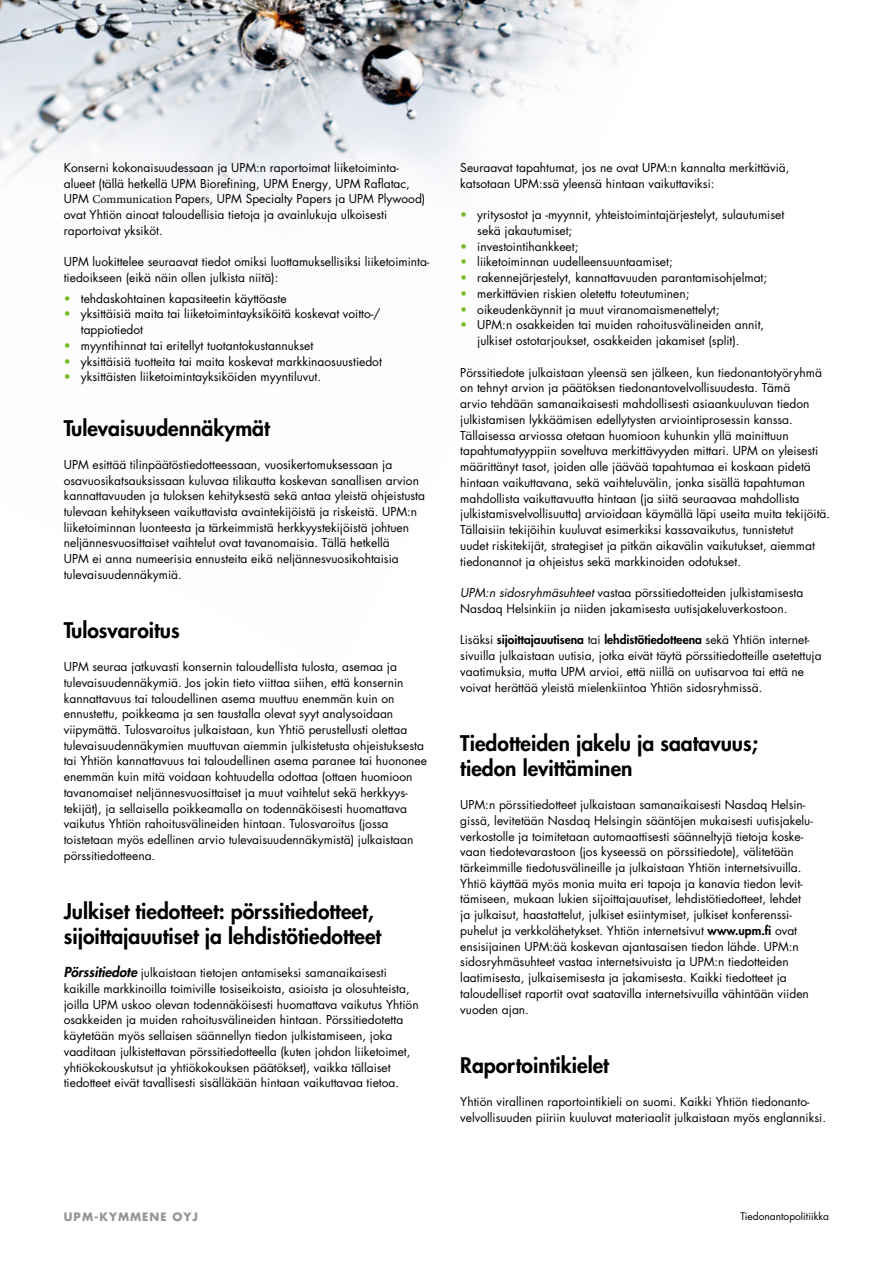
<style>
.page{position:relative;width:893px;height:1263px;background:#fff}
.page>*{position:absolute;margin:0;border:0;box-sizing:border-box;transform-origin:0 0}
.t1{font:800 21px/25.2px "Futura Std";color:#000}
.t2{font:12px/15.8px "Futura Std";color:#000}
.t3{font:700 11.25px "Futura Std";letter-spacing:.09em;color:#939598}
.t4{font:10.2px "Futura Std";color:#000}
.s1{font-family:"Minion Pro"}
.s2{color:#7aba28}
.s3{font-weight:800;font-style:italic;font-size:13.5px}
.s4{font-style:italic}
.s5{font-weight:800}
</style>
<div class="page">
<img style="left:0;top:0;width:636px;height:209px">
<p class="t2" style="left:64px;top:160px;width:363px">Konserni kokonaisuudessaan ja UPM:n raportoimat liiketoiminta&shy;alueet (tällä hetkellä UPM Biorefining, UPM Energy, UPM Raflatac,<br>UPM <span class="s1">Communication</span> Paper<span class="s1">s</span>, UPM Specialty Papers ja UPM Plywood)</p>
<p class="t2" style="left:64px;top:207px;width:325px">ovat Yhtiön ainoat taloudellisia tietoja ja avainlukuja ulkoisesti raportoivat yksiköt.</p>
<p class="t2" style="left:64px;top:254px;width:367px">UPM luokittelee seuraavat tiedot omiksi luottamuksellisiksi liiketoiminta&shy;tiedoikseen (eikä näin ollen julkista niitä):</p>
<p class="t2" style="left:64px;top:291px;width:224px"><span class="s2">•</span> tehdaskohtainen kapasiteetin käyttöaste</p>
<p class="t2" style="left:81px;top:306px;width:301px;text-indent:-17px"><span class="s2">•</span> yksittäisiä maita tai liiketoimintayksiköitä koskevat voitto-/ tappiotiedot</p>
<p class="t2" style="left:64px;top:338px;width:251px"><span class="s2">•</span> myyntihinnat tai eritellyt tuotantokustannukset</p>
<p class="t2" style="left:64px;top:354px;width:320px"><span class="s2">•</span> yksittäisiä tuotteita tai maita koskevat markkinaosuustiedot</p>
<p class="t2" style="left:64px;top:369px;width:259px"><span class="s2">•</span> yksittäisten liiketoimintayksiköiden myyntiluvut.</p>
<h1 class="t1" style="left:64px;top:416px;width:208px">Tulevaisuudennäkymät</h1>
<p class="t2" style="left:64px;top:457px;width:363px">UPM esittää tilinpäätöstiedotteessaan, vuosikertomuksessaan ja osavuosikatsauksissaan kuluvaa tilikautta koskevan sanallisen arvion kannattavuuden ja tuloksen kehityksestä sekä antaa yleistä ohjeistusta tulevaan kehitykseen vaikuttavista avaintekijöistä ja riskeistä. UPM:n liiketoiminnan luonteesta ja tärkeimmistä herkkyystekijöistä johtuen neljännesvuosittaiset vaihtelut ovat tavanomaisia. Tällä hetkellä<br>UPM ei anna numeerisia ennusteita eikä neljännesvuosikohtaisia tulevaisuudennäkymiä.</p>
<h1 class="t1" style="left:64px;top:618px;width:117px">Tulosvaroitus</h1>
<p class="t2" style="left:64px;top:659px;width:365px">UPM seuraa jatkuvasti konsernin taloudellista tulosta, asemaa ja tulevaisuudennäkymiä. Jos jokin tieto viittaa siihen, että konsernin kannattavuus tai taloudellinen asema muuttuu enemmän kuin on ennustettu, poikkeama ja sen taustalla olevat syyt analysoidaan viipymättä. Tulosvaroitus julkaistaan, kun Yhtiö perustellusti olettaa tulevaisuudennäkymien muuttuvan aiemmin julkistetusta ohjeistuksesta tai Yhtiön kannattavuus tai taloudellinen asema paranee tai huononee enemmän kuin mitä voidaan kohtuudella odottaa (ottaen huomioon tavanomaiset neljännesvuosittaiset ja muut vaihtelut sekä herkkyys&shy;tekijät), ja sellaisella poikkeamalla on todennäköisesti huomattava vaikutus Yhtiön rahoitusvälineiden hintaan. Tulosvaroitus (jossa toistetaan myös edellinen arvio tulevaisuudennäkymistä) julkaistaan pörssitiedotteena.</p>
<h1 class="t1" style="left:64px;top:899px;width:319px">Julkiset tiedotteet: pörssitiedotteet, sijoittajauutiset ja lehdistötiedotteet</h1>
<p class="t2" style="left:64px;top:965px;width:356px"><span class="s3">Pörssitiedote</span> julkaistaan tietojen antamiseksi samanaikaisesti kaikille markkinoilla toimiville tosiseikoista, asioista ja olosuhteista, joilla UPM uskoo olevan todennäköisesti huomattava vaikutus Yhtiön osakkeiden ja muiden rahoitusvälineiden hintaan. Pörssitiedotetta käytetään myös sellaisen säännellyn tiedon julkistamiseen, joka vaaditaan julkistettavan pörssitiedotteella (kuten johdon liiketoimet, yhtiökokouskutsut ja yhtiökokouksen päätökset), vaikka tällaiset tiedotteet eivät tavallisesti sisälläkään hintaan vaikuttavaa tietoa.</p>
<p class="t2" style="left:460px;top:160px;width:331px">Seuraavat tapahtumat, jos ne ovat UPM:n kannalta merkittäviä, katsotaan UPM:ssä yleensä hintaan vaikuttaviksi:</p>
<p class="t2" style="left:477px;top:207px;width:308px;text-indent:-17px"><span class="s2">•</span> yritysostot ja -myynnit, yhteistoimintajärjestelyt, sulautumiset sekä jakautumiset;</p>
<p class="t2" style="left:460px;top:239px;width:120px"><span class="s2">•</span> investointihankkeet;</p>
<p class="t2" style="left:460px;top:254px;width:214px"><span class="s2">•</span> liiketoiminnan uudelleensuuntaamiset;</p>
<p class="t2" style="left:460px;top:270px;width:308px"><span class="s2">•</span> rakennejärjestelyt, kannattavuuden parantamisohjelmat;</p>
<p class="t2" style="left:460px;top:286px;width:231px"><span class="s2">•</span> merkittävien riskien oletettu toteutuminen;</p>
<p class="t2" style="left:460px;top:301px;width:261px"><span class="s2">•</span> oikeudenkäynnit ja muut viranomaismenettelyt;</p>
<p class="t2" style="left:477px;top:317px;width:288px;text-indent:-17px"><span class="s2">•</span> UPM:n osakkeiden tai muiden rahoitusvälineiden annit, julkiset ostotarjoukset, osakkeiden jakamiset (split).</p>
<p class="t2" style="left:460px;top:364px;width:371px">Pörssitiedote julkaistaan yleensä sen jälkeen, kun tiedonantotyöryhmä on tehnyt arvion ja päätöksen tiedonantovelvollisuudesta. Tämä<br>arvio tehdään samanaikaisesti mahdollisesti asiaankuuluvan tiedon julkistamisen lykkäämisen edellytysten arviointiprosessin kanssa.<br>Tällaisessa arviossa otetaan huomioon kuhunkin yllä mainittuun tapahtumatyyppiin soveltuva merkittävyyden mittari. UPM on yleisesti määrittänyt tasot, joiden alle jäävää tapahtumaa ei koskaan pidetä hintaan vaikuttavana, sekä vaihteluvälin, jonka sisällä tapahtuman mahdollista vaikuttavuutta hintaan (ja siitä seuraavaa mahdollista julkistamisvelvollisuutta) arvioidaan käymällä läpi useita muita tekijöitä.<br>Tällaisiin tekijöihin kuuluvat esimerkiksi kassavaikutus, tunnistetut<br>uudet riskitekijät, strategiset ja pitkän aikavälin vaikutukset, aiemmat tiedonannot ja ohjeistus sekä markkinoiden odotukset.</p>
<p class="t2" style="left:460px;top:585px;width:344px"><span class="s4">UPM:n sidosryhmäsuhteet</span> vastaa pörssitiedotteiden julkistamisesta<br>Nasdaq Helsinkiin ja niiden jakamisesta uutisjakeluverkostoon.</p>
<p class="t2" style="left:460px;top:632px;width:363px">Lisäksi <span class="s5">sijoittajauutisena</span> tai <span class="s5">lehdistötiedotteena</span> sekä Yhtiön internet&shy;sivuilla julkaistaan uutisia, jotka eivät täytä pörssitiedotteille asetettuja vaatimuksia, mutta UPM arvioi, että niillä on uutisarvoa tai että ne voivat herättää yleistä mielenkiintoa Yhtiön sidosryhmissä.</p>
<h1 class="t1" style="left:460px;top:731px;width:299px">Tiedotteiden jakelu ja saatavuus; tiedon levittäminen</h1>
<p class="t2" style="left:460px;top:797px;width:354px">UPM:n pörssitiedotteet julkaistaan samanaikaisesti Nasdaq Helsin&shy;gissä, levitetään Nasdaq Helsingin sääntöjen mukaisesti uutisjakelu&shy;verkostolle ja toimitetaan automaattisesti säänneltyjä tietoja koske&shy;vaan tiedotevarastoon (jos kyseessä on pörssitiedote), välitetään tärkeimmille tiedotusvälineille ja julkaistaan Yhtiön internetsivuilla.<br>Yhtiö käyttää myös monia muita eri tapoja ja kanavia tiedon levit&shy;tämiseen, mukaan lukien sijoittajauutiset, lehdistötiedotteet, lehdet ja julkaisut, haastattelut, julkiset esiintymiset, julkiset konferenssi&shy;puhelut ja verkkolähetykset. Yhtiön internetsivut <span class="s5">www.upm.fi</span> ovat ensisijainen UPM:ää koskevan ajantasaisen tiedon lähde. UPM:n sidosryhmäsuhteet vastaa internetsivuista ja UPM:n tiedotteiden laatimisesta, julkaisemisesta ja jakamisesta. Kaikki tiedotteet ja taloudelliset raportit ovat saatavilla internetsivuilla vähintään viiden vuoden ajan.</p>
<h1 class="t1" style="left:460px;top:1053px;width:150px">Raportointikielet</h1>
<p class="t2" style="left:460px;top:1093px;width:367px">Yhtiön virallinen raportointikieli on suomi. Kaikki Yhtiön tiedonanto&shy;velvollisuuden piiriin kuuluvat materiaalit julkaistaan myös englanniksi.</p>
<p class="t3" style="left:64px;top:1209px;width:136px">UPM-KYMMENE OYJ</p>
<p class="t4" style="left:740px;top:1210px;width:90px">Tiedonantopolitiikka</p>
</div>
